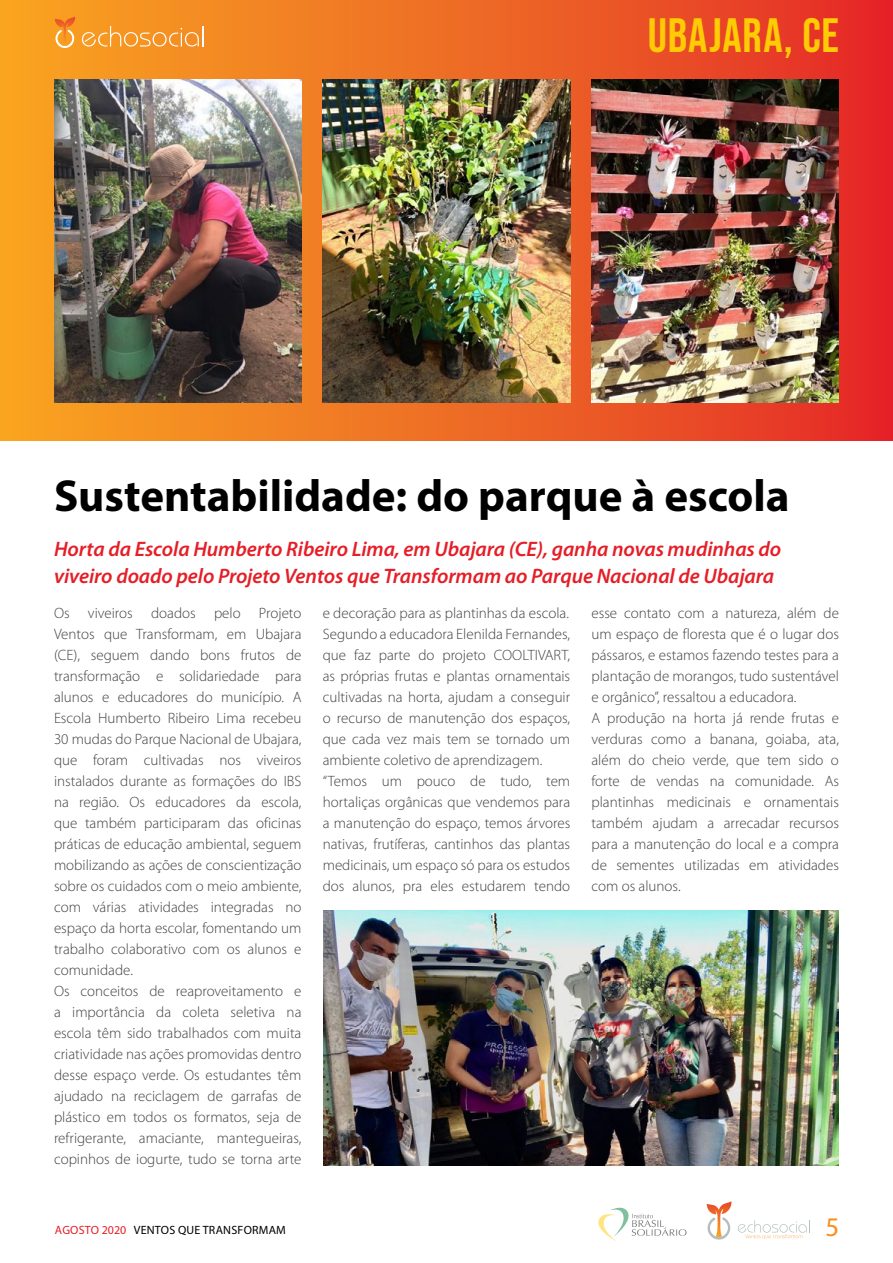
<style>
.page{position:relative;width:893px;height:1263px;background:#fff}
.page>*{position:absolute;margin:0;border:0;box-sizing:border-box;transform-origin:0 0}
.t1{font:48px "Bebas Neue";letter-spacing:.02em;color:#ffcb05}
.t2{font:700 45px "Myriad Pro";color:#000}
.t3{font:27px "Myriad Pro";color:#f7901e}
.t4{font:italic 600 21px/27px "Myriad Pro";letter-spacing:-.005em;color:#e51e27}
.t5{font:300 15px/21px "Myriad Pro";color:#414042}
.t6{font:12px "Myriad Pro";letter-spacing:.02em;color:#000}
.s1{color:#e51e27}
</style>
<div class="page">
<svg style="left:598px;top:1207px;width:89px;height:35px"></svg>
<svg style="left:738px;top:1220px;width:72px;height:19px"></svg>
<svg style="left:707px;top:1201px;width:24px;height:39px"></svg>
<div style="left:0;top:0;width:893px;height:440px;background:linear-gradient(to right,#f5a721,#e32e2a)"></div>
<svg style="left:82px;top:26px;width:117px;height:21px;background:#f6a343"></svg>
<hr style="left:202px;top:26px;width:2px;height:21px;background:#fff">
<svg style="left:55px;top:17px;width:20px;height:32px"></svg>
<img style="left:323px;top:910px;width:516px;height:256px">
<img style="left:591px;top:79px;width:248px;height:323px">
<img style="left:54px;top:79px;width:247px;height:323px">
<img style="left:323px;top:79px;width:247px;height:323px">
<h1 class="t1" style="left:648px;top:8px;width:192px">UBAJARA, CE</h1>
<h2 class="t2" style="left:54px;top:467px;width:737px">Sustentabilidade: do parque à escola</h2>
<h3 class="t4" style="left:54px;top:535px;width:729px">Horta da Escola Humberto Ribeiro Lima, em Ubajara (CE), ganha novas mudinhas do viveiro doado pelo Projeto Ventos que Transformam ao Parque Nacional de Ubajara</h3>
<p class="t5" style="left:54px;top:602px;width:249px">Os viveiros doados pelo Projeto Ventos que Transformam, em Ubajara (CE), seguem dando bons frutos de transformação e solidariedade para alunos e educadores do município. A Escola Humberto Ribeiro Lima recebeu 30 mudas do Parque Nacional de Ubajara, que foram cultivadas nos viveiros instalados durante as formações do IBS na região. Os educadores da escola, que também participaram das oficinas práticas de educação ambiental, seguem mobilizando as ações de conscientização sobre os cuidados com o meio ambiente, com várias atividades integradas no espaço da horta escolar, fomentando um trabalho colaborativo com os alunos e comunidade.<br>Os conceitos de reaproveitamento e a importância da coleta seletiva na escola têm sido trabalhados com muita criatividade nas ações promovidas dentro desse espaço verde. Os estudantes têm ajudado na reciclagem de garrafas de plástico em todos os formatos, seja de refrigerante, amaciante, mantegueiras, copinhos de iogurte, tudo se torna arte</p>
<p class="t5" style="left:323px;top:602px;width:249px">e decoração para as plantinhas da escola.<br>Segundo a educadora Elenilda Fernandes, que faz parte do projeto COOLTIVART, as próprias frutas e plantas ornamentais cultivadas na horta, ajudam a conseguir o recurso de manutenção dos espaços, que cada vez mais tem se tornado um ambiente coletivo de aprendizagem. “Temos um pouco de tudo, tem hortaliças orgânicas que vendemos para a manutenção do espaço, temos árvores nativas, frutíferas, cantinhos das plantas medicinais, um espaço só para os estudos dos alunos, pra eles estudarem tendo</p>
<p class="t5" style="left:591px;top:602px;width:249px">esse contato com a natureza, além de um espaço de floresta que é o lugar dos pássaros, e estamos fazendo testes para a plantação de morangos, tudo sustentável e orgânico”, ressaltou a educadora.<br>A produção na horta já rende frutas e verduras como a banana, goiaba, ata, além do cheio verde, que tem sido o forte de vendas na comunidade. As plantinhas medicinais e ornamentais também ajudam a arrecadar recursos para a manutenção do local e a compra de sementes utilizadas em atividades com os alunos.</p>
<p class="t6" style="left:55px;top:1222px;width:232px"><span class="s1">AGOSTO 2020</span> VENTOS QUE TRANSFORMAM</p>
<h3 class="t3" style="left:825px;top:1211px;width:15px">5</h3>
</div>
